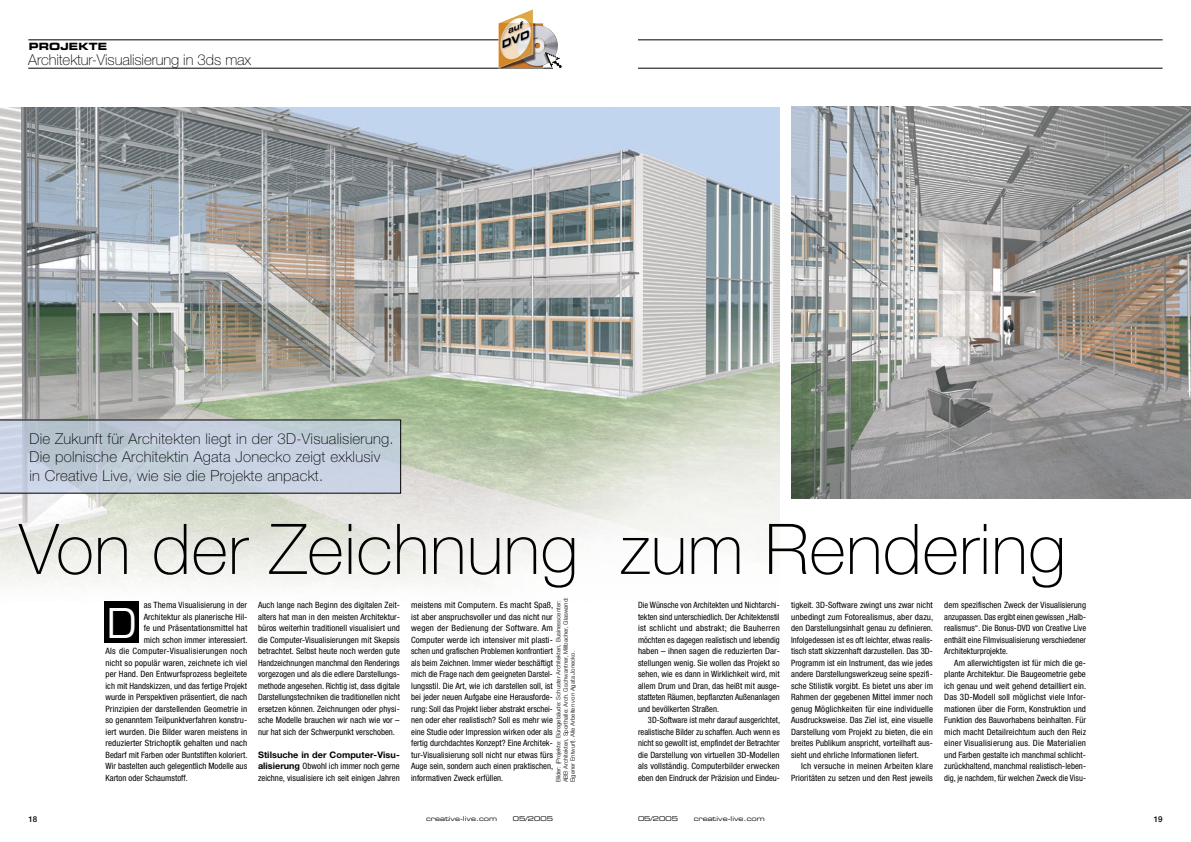
<style>
.page{position:relative;width:1191px;height:842px;background:#fff}
.page>*{position:absolute;margin:0;border:0;box-sizing:border-box;transform-origin:0 0}
.CL_Headline{font:100 70px "Helvetica Neue";letter-spacing:.005em;color:#000}
.t1{font:40px "Eurostile";color:#fff}
.CL_Vorspann{font:100 15px/18px "Helvetica Neue";letter-spacing:.02em;color:#000}
.CL_Rubrik_Unterzeile{font:100 15px "Helvetica Neue";letter-spacing:-.01em;color:#000}
.CL_Rubrik{font:10px "Eurostile Bold Extended Two";letter-spacing:.01em;color:#000}
.CL_Fliess_Text_ohneEinzug{font:700 9px "Helvetica Neue";letter-spacing:.005em;color:#000}
.CL_Fliess_Text_ohneEinzug-2{font:condensed 8.7px/11.5px "Helvetica Neue";letter-spacing:.005em;color:#000;text-align:justify}
.CL_Fliess_Text_mitEinzug{font:condensed 8.7px/11.5px "Helvetica Neue";color:#000;text-align:justify}
.CL_Fliess_Text_ohneEinzug-3{font:condensed 8.7px "Helvetica Neue";letter-spacing:.025em;color:#000}
.t2{font:500 8px "Helvetica Neue";color:#000}
.t3{font:6.5px "Eurostile Extended Two";color:#000}
.CL_Fliess_Text_ohneEinzug-4{font:300 6px/7.2px "Helvetica Neue";letter-spacing:.005em;color:#000}
.s1{font-weight:700;font-stretch:normal;font-size:9px}
</style>
<div class="page">
<img style="left:0;top:108px;width:780px;height:535px">
<div style="left:105px;top:602px;width:34px;height:41px;background:#000"></div>
<hr style="left:28px;top:68px;width:525px;height:1px;background:#000">
<hr style="left:28px;top:40px;width:525px;height:1px;background:#000">
<img style="left:498px;top:9px;width:64px;height:59px">
<hr style="left:638px;top:68px;width:524px;height:1px;background:#000">
<hr style="left:638px;top:40px;width:524px;height:1px;background:#000">
<img style="left:791px;top:106px;width:400px;height:392px">
<svg style="left:0;top:420px;width:401px;height:73px;background:#c1ccd9"></svg>
<p class="CL_Rubrik" style="left:29px;top:40px;width:80px">PROJEKTE</p>
<p class="CL_Rubrik_Unterzeile" style="left:28px;top:51px;width:224px">Architektur-Visualisierung in 3ds max</p>
<p class="CL_Vorspann" style="left:29px;top:430px;width:366px">Die Zukunft für Architekten liegt in der 3D-Visualisierung.<br>Die polnische Architektin Agata Jonecko zeigt exklusiv</p>
<p class="CL_Vorspann" style="left:29px;top:466px;width:295px">in Creative Live, wie sie die Projekte anpackt.</p>
<p class="CL_Headline" style="left:19px;top:509px;width:1048px">Von der Zeichnung zum Rendering</p>
<p class="CL_Fliess_Text_ohneEinzug-2" style="left:144px;top:599px;width:105px">as Thema Visualisierung in der</p>
<p class="CL_Fliess_Text_ohneEinzug-2" style="left:144px;top:611px;width:105px">Architektur als planerische Hil-</p>
<p class="CL_Fliess_Text_ohneEinzug-2" style="left:144px;top:622px;width:105px">fe und Präsentationsmittel hat</p>
<p class="CL_Fliess_Text_ohneEinzug-2" style="left:144px;top:634px;width:105px">mich schon immer interessiert.</p>
<p class="CL_Fliess_Text_ohneEinzug-3" style="left:105px;top:646px;width:143px">Als die Computer-Visualisierungen noch</p>
<p class="CL_Fliess_Text_ohneEinzug-2" style="left:105px;top:657px;width:143px">nicht so populär waren, zeichnete ich viel</p>
<p class="CL_Fliess_Text_ohneEinzug-2" style="left:105px;top:668px;width:143px">per Hand. Den Entwurfsprozess begleitete</p>
<p class="CL_Fliess_Text_ohneEinzug-2" style="left:105px;top:680px;width:143px">ich mit Handskizzen, und das fertige Projekt</p>
<p class="CL_Fliess_Text_ohneEinzug-2" style="left:105px;top:691px;width:143px">wurde in Perspektiven präsentiert, die nach</p>
<p class="CL_Fliess_Text_ohneEinzug-2" style="left:105px;top:703px;width:143px">Prinzipien der darstellenden Geometrie in</p>
<p class="CL_Fliess_Text_ohneEinzug-2" style="left:105px;top:714px;width:143px">so genanntem Teilpunktverfahren konstru-</p>
<p class="CL_Fliess_Text_ohneEinzug-2" style="left:105px;top:726px;width:143px">iert wurden. Die Bilder waren meistens in</p>
<p class="CL_Fliess_Text_ohneEinzug-2" style="left:105px;top:737px;width:143px">reduzierter Strichoptik gehalten und nach</p>
<p class="CL_Fliess_Text_ohneEinzug-2" style="left:105px;top:749px;width:143px">Bedarf mit Farben oder Buntstiften koloriert.</p>
<p class="CL_Fliess_Text_ohneEinzug-2" style="left:105px;top:760px;width:143px">Wir bastelten auch gelegentlich Modelle aus</p>
<p class="CL_Fliess_Text_ohneEinzug-2" style="left:105px;top:772px;width:84px">Karton oder Schaumstoff.</p>
<p class="t1" style="left:107px;top:600px;width:31px">D</p>
<p class="CL_Fliess_Text_ohneEinzug-2" style="left:258px;top:599px;width:143px">Auch lange nach Beginn des digitalen Zeit&shy;alters hat man in den meisten Architektur&shy;büros weiterhin traditionell visualisiert und die Computer-Visualisierungen mit Skepsis betrachtet. Selbst heute noch werden gute Handzeichnungen manchmal den Renderings vorgezogen und als die edlere Darstellungs&shy;methode angesehen. Richtig ist, dass digitale Darstellungstechniken die traditionellen nicht ersetzen können. Zeichnungen oder physi&shy;sche Modelle brauchen wir nach wie vor – nur hat sich der Schwerpunkt verschoben.</p>
<p class="CL_Fliess_Text_ohneEinzug" style="left:258px;top:749px;width:143px">Stilsuche in der Computer-Visu-</p>
<p class="CL_Fliess_Text_ohneEinzug-2" style="left:258px;top:760px;width:143px"><span class="s1">alisierung</span> Obwohl ich immer noch gerne zeichne, visualisiere ich seit einigen Jahren</p>
<p class="CL_Fliess_Text_ohneEinzug-4" style="left:554px;top:782px;width:187px;rotate:-90deg">Bilder: (Projekte: Bürogebäude: Schuster Architekten, Businesscenter:<br>ABB Architekten, Sporthalle: Arch. Gschwantner, Millbacher, Glaswand:<br>Eigener Entwurf). Alle Arbeiten von Agata Jonecko.</p>
<p class="CL_Fliess_Text_ohneEinzug-2" style="left:411px;top:599px;width:144px">meistens mit Computern. Es macht Spaß, ist aber anspruchsvoller und das nicht nur wegen der Bedienung der Software. Am Computer werde ich intensiver mit plasti&shy;schen und grafischen Problemen konfrontiert als beim Zeichnen. Immer wieder beschäftigt mich die Frage nach dem geeigneten Darstel&shy;lungsstil. Die Art, wie ich darstellen soll, ist bei jeder neuen Aufgabe eine Herausforde&shy;rung: Soll das Projekt lieber abstrakt erschei&shy;nen oder eher realistisch? Soll es mehr wie eine Studie oder Impression wirken oder als fertig durchdachtes Konzept? Eine Architek&shy;tur-Visualisierung soll nicht nur etwas fürs Auge sein, sondern auch einen praktischen, informativen Zweck erfüllen.</p>
<p class="CL_Fliess_Text_ohneEinzug-2" style="left:638px;top:599px;width:143px">Die Wünsche von Architekten und Nichtarchi&shy;tekten sind unterschiedlich. Der Achitektenstil ist schlicht und abstrakt; die Bauherren möchten es dagegen realistisch und lebendig haben – ihnen sagen die reduzierten Dar&shy;stellungen wenig. Sie wollen das Projekt so sehen, wie es dann in Wirklichkeit wird, mit allem Drum und Dran, das heißt mit ausge&shy;statteten Räumen, bepflanzten Außenanlagen und bevölkerten Straßen.</p>
<p class="CL_Fliess_Text_mitEinzug" style="left:638px;top:714px;width:143px;text-indent:10px">3D-Software ist mehr darauf ausgerichtet, realistische Bilder zu schaffen. Auch wenn es nicht so gewollt ist, empfindet der Betrachter die Darstellung von virtuellen 3D-Modellen als vollständig. Computerbilder erwecken eben den Eindruck der Präzision und Eindeu-</p>
<p class="CL_Fliess_Text_mitEinzug" style="left:791px;top:599px;width:144px">tigkeit. 3D-Software zwingt uns zwar nicht unbedingt zum Fotorealismus, aber dazu, den Darstellungsinhalt genau zu definieren.<br>Infolgedessen ist es oft leichter, etwas realis&shy;tisch statt skizzenhaft darzustellen. Das 3D-Programm ist ein Instrument, das wie jedes andere Darstellungswerkzeug seine spezifi&shy;sche Stilistik vorgibt. Es bietet uns aber im Rahmen der gegebenen Mittel immer noch genug Möglichkeiten für eine individuelle Ausdrucksweise. Das Ziel ist, eine visuelle Darstellung vom Projekt zu bieten, die ein breites Publikum anspricht, vorteilhaft aus&shy;sieht und ehrliche Informationen liefert.</p>
<p class="CL_Fliess_Text_mitEinzug" style="left:791px;top:760px;width:143px;text-align:right">Ich versuche in meinen Arbeiten klare<br>Prioritäten zu setzen und den Rest jeweils</p>
<p class="CL_Fliess_Text_mitEinzug" style="left:944px;top:599px;width:143px">dem spezifischen Zweck der Visualisierung anzupassen. Das ergibt einen gewissen „Halb&shy;realismus“. Die Bonus-DVD von Creative Live enthält eine Filmvisualisierung verschiedener Architekturprojekte.</p>
<p class="CL_Fliess_Text_mitEinzug" style="left:944px;top:657px;width:143px;text-indent:10px">Am allerwichtigsten ist für mich die ge&shy;plante Architektur. Die Baugeometrie gebe ich genau und weit gehend detailliert ein.<br>Das 3D-Modell soll möglichst viele Infor&shy;mationen über die Form, Konstruktion und Funktion des Bauvorhabens beinhalten. Für mich macht Detailreichtum auch den Reiz einer Visualisierung aus. Die Materialien und Farben gestalte ich manchmal schlicht&shy;zurückhaltend, manchmal realistisch-leben&shy;dig, je nachdem, für welchen Zweck die Visu-</p>
<p class="t2" style="left:28px;top:814px;width:10px">18</p>
<p class="t3" style="left:426px;top:814px;width:73px">creative-live.com</p>
<p class="t3" style="left:513px;top:814px;width:42px">05/2005</p>
<p class="t3" style="left:638px;top:814px;width:42px">05/2005</p>
<p class="t3" style="left:693px;top:814px;width:73px">creative-live.com</p>
<p class="t2" style="left:1153px;top:814px;width:10px">19</p>
</div>
